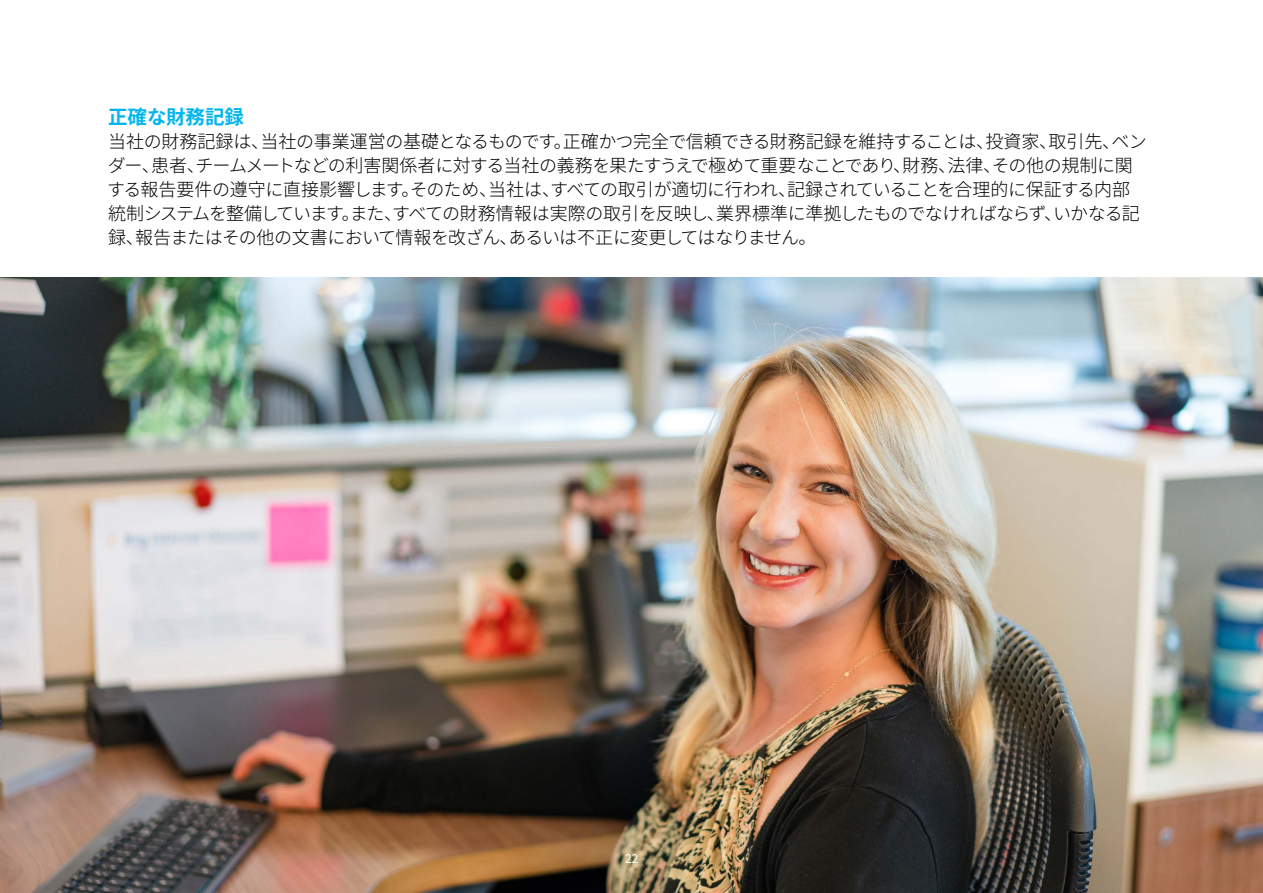
<style>
.page{position:relative;width:1263px;height:893px;background:#fff}
.page>*{position:absolute;margin:0;border:0;box-sizing:border-box;transform-origin:0 0}
.t1{font:700 19.5px "Noto Sans JP";color:#00b5ef}
.t2{font:300 18px/24px "Noto Sans JP";letter-spacing:-.025em;color:#000}
.t3{font:12px "Noto Sans JP";color:#fff}
</style>
<div class="page">
<img style="left:0;top:277px;width:1263px;height:616px">
<p class="t1" style="left:108px;top:105px;width:138px">正確な財務記録</p>
<p class="t2" style="left:107px;top:129px;width:1041px">当社の財務記録は、当社の事業運営の基礎となるものです。正確かつ完全で信頼できる財務記録を維持することは、投資家、取引先、ベンダー、患者、チームメートなどの利害関係者に対する当社の義務を果たすうえで極めて重要なことであり、財務、法律、その他の規制に関する報告要件の遵守に直接影響します。そのため、当社は、すべての取引が適切に行われ、記録されていることを合理的に保証する内部統制システムを整備しています。また、すべての財務情報は実際の取引を反映し、業界標準に準拠したものでなければならず、いかなる記録、報告またはその他の文書において情報を改ざん、あるいは不正に変更してはなりません。</p>
<p class="t3" style="left:625px;top:852px;width:15px">22</p>
</div>
